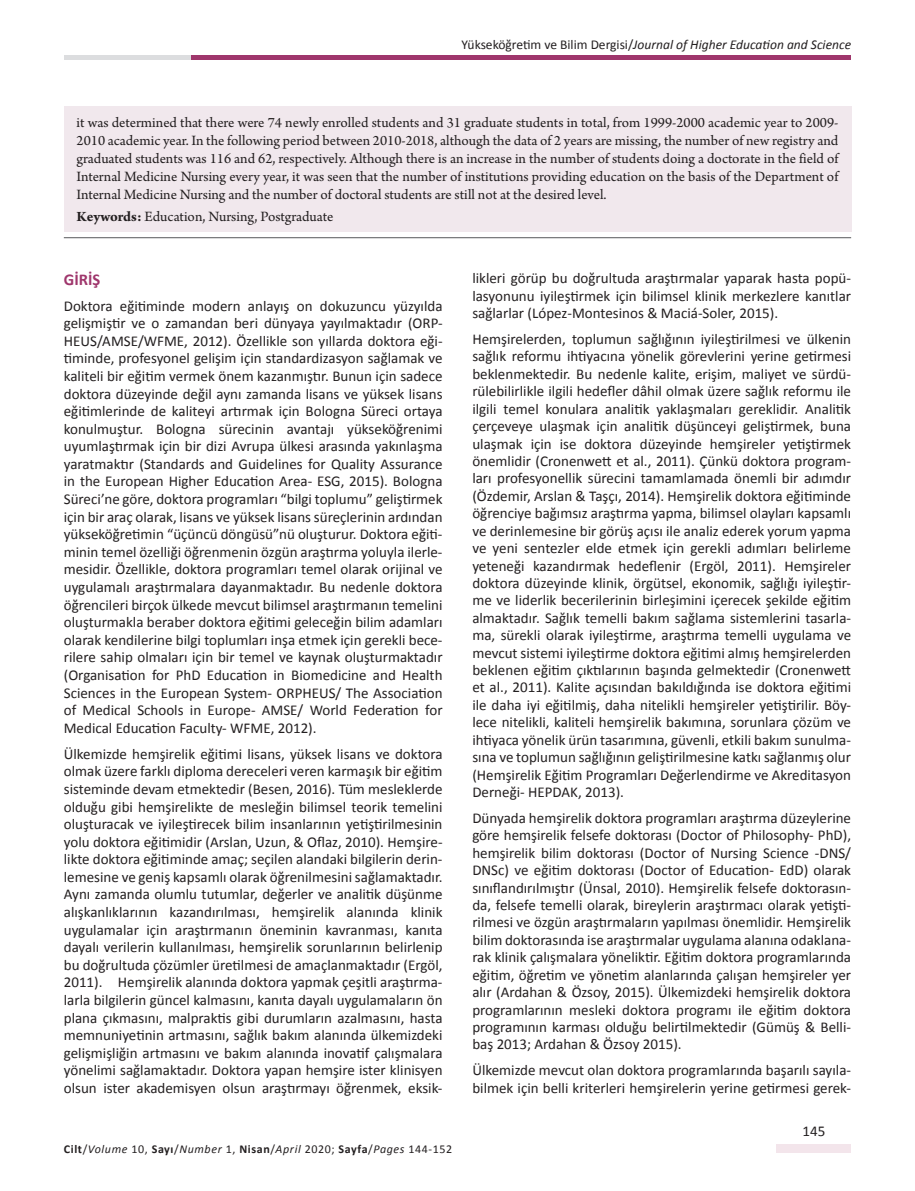
<style>
.page{position:relative;width:915px;height:1191px;background:#fff}
.page>*{position:absolute;margin:0;border:0;box-sizing:border-box;transform-origin:0 0}
.t1{font:700 16.5px "Calibri";color:#9f366c}
.t2{font:15px/17.5px "Calibri";color:#231f20;text-align:justify}
.t3{font:15px/18px "Arno Pro";color:#231f20;text-align:justify}
.t4{font:italic 13.5px "Calibri";color:#231f20}
.t5{font:italic 12px "Calibri";letter-spacing:.05em;color:#231f20}
.s1{font-style:normal}
.s2{font-weight:700}
.s3{font-weight:700;font-style:normal}
</style>
<div class="page">
<div style="left:776px;top:1144px;width:74px;height:8px;background:#f3e5eb"></div>
<div style="left:64px;top:55px;width:132px;height:5px;background:#dcdddf"></div>
<div style="left:191px;top:55px;width:659px;height:5px;background:#9f366c"></div>
<hr style="left:64px;top:237px;width:786px;height:1px;background:#57585a">
<div style="left:64px;top:106px;width:786px;height:126px;background:#f1e8ed"></div>
<p class="t4" style="left:461px;top:36px;width:391px"><span class="s1">Yükseköğretim ve Bilim Dergisi/</span>Journal of Higher Education and Science</p>
<p class="t3" style="left:77px;top:114px;width:763px">it was determined that there were 74 newly enrolled students and 31 graduate students in total, from 1999-2000 academic year to 2009- 2010 academic year. In the following period between 2010-2018, although the data of 2 years are missing, the number of new registry and graduated students was 116 and 62, respectively. Although there is an increase in the number of students doing a doctorate in the field of Internal Medicine Nursing every year, it was seen that the number of institutions providing education on the basis of the Department of Internal Medicine Nursing and the number of doctoral students are still not at the desired level.</p>
<p class="t3" style="left:77px;top:208px;width:258px"><span class="s2">Keywords:</span> Education, Nursing, Postgraduate</p>
<p class="t1" style="left:64px;top:268px;width:38px">GİRİŞ</p>
<p class="t2" style="left:64px;top:297px;width:380px">Doktora eğitiminde modern anlayış on dokuzuncu yüzyılda gelişmiştir ve o zamandan beri dünyaya yayılmaktadır (ORP-HEUS/AMSE/WFME, 2012). Özellikle son yıllarda doktora eği&shy;timinde, profesyonel gelişim için standardizasyon sağlamak ve kaliteli bir eğitim vermek önem kazanmıştır. Bunun için sadece doktora düzeyinde değil aynı zamanda lisans ve yüksek lisans eğitimlerinde de kaliteyi artırmak için Bologna Süreci ortaya konulmuştur. Bologna sürecinin avantajı yükseköğrenimi uyumlaştırmak için bir dizi Avrupa ülkesi arasında yakınlaşma yaratmaktır (Standards and Guidelines for Quality Assurance in the European Higher Education Area- ESG, 2015). Bologna Süreci’ne göre, doktora programları “bilgi toplumu” geliştirmek için bir araç olarak, lisans ve yüksek lisans süreçlerinin ardından yükseköğretimin “üçüncü döngüsü”nü oluşturur. Doktora eğiti&shy;minin temel özelliği öğrenmenin özgün araştırma yoluyla ilerle&shy;mesidir. Özellikle, doktora programları temel olarak orijinal ve uygulamalı araştırmalara dayanmaktadır. Bu nedenle doktora öğrencileri birçok ülkede mevcut bilimsel araştırmanın temelini oluşturmakla beraber doktora eğitimi geleceğin bilim adamları olarak kendilerine bilgi toplumları inşa etmek için gerekli bece&shy;rilere sahip olmaları için bir temel ve kaynak oluşturmaktadır (Organisation for PhD Education in Biomedicine and Health Sciences in the European System- ORPHEUS/ The Association of Medical Schools in Europe- AMSE/ World Federation for Medical Education Faculty- WFME, 2012).</p>
<p class="t2" style="left:64px;top:745px;width:380px">Ülkemizde hemşirelik eğitimi lisans, yüksek lisans ve doktora olmak üzere farklı diploma dereceleri veren karmaşık bir eğitim sisteminde devam etmektedir (Besen, 2016). Tüm mesleklerde olduğu gibi hemşirelikte de mesleğin bilimsel teorik temelini oluşturacak ve iyileştirecek bilim insanlarının yetiştirilmesinin yolu doktora eğitimidir (Arslan, Uzun, &amp; Oflaz, 2010). Hemşire&shy;likte doktora eğitiminde amaç; seçilen alandaki bilgilerin derin&shy;lemesine ve geniş kapsamlı olarak öğrenilmesini sağlamaktadır.<br>Aynı zamanda olumlu tutumlar, değerler ve analitik düşünme alışkanlıklarının kazandırılması, hemşirelik alanında klinik uygulamalar için araştırmanın öneminin kavranması, kanıta dayalı verilerin kullanılması, hemşirelik sorunlarının belirlenip bu doğrultuda çözümler üretilmesi de amaçlanmaktadır (Ergöl, 2011). Hemşirelik alanında doktora yapmak çeşitli araştırma&shy;larla bilgilerin güncel kalmasını, kanıta dayalı uygulamaların ön plana çıkmasını, malpraktis gibi durumların azalmasını, hasta memnuniyetinin artmasını, sağlık bakım alanında ülkemizdeki gelişmişliğin artmasını ve bakım alanında inovatif çalışmalara yönelimi sağlamaktadır. Doktora yapan hemşire ister klinisyen olsun ister akademisyen olsun araştırmayı öğrenmek, eksik-</p>
<p class="t5" style="left:64px;top:1140px;width:390px"><span class="s3">Cilt</span><span class="s1">/</span>Volume <span class="s1">10,</span> <span class="s3">Sayı</span><span class="s1">/</span>Number <span class="s1">1,</span> <span class="s3">Nisan</span><span class="s1">/</span>April <span class="s1">2020;</span> <span class="s3">Sayfa</span><span class="s1">/</span>Pages <span class="s1">144-152</span></p>
<p class="t2" style="left:472px;top:270px;width:380px">likleri görüp bu doğrultuda araştırmalar yaparak hasta popü&shy;lasyonunu iyileştirmek için bilimsel klinik merkezlere kanıtlar sağlarlar (López-Montesinos &amp; Maciá-Soler, 2015).</p>
<p class="t2" style="left:472px;top:330px;width:380px">Hemşirelerden, toplumun sağlığının iyileştirilmesi ve ülkenin sağlık reformu ihtiyacına yönelik görevlerini yerine getirmesi beklenmektedir. Bu nedenle kalite, erişim, maliyet ve sürdü&shy;rülebilirlikle ilgili hedefler dâhil olmak üzere sağlık reformu ile ilgili temel konulara analitik yaklaşmaları gereklidir. Analitik çerçeveye ulaşmak için analitik düşünceyi geliştirmek, buna ulaşmak için ise doktora düzeyinde hemşireler yetiştirmek önemlidir (Cronenwett et al., 2011). Çünkü doktora program&shy;ları profesyonellik sürecini tamamlamada önemli bir adımdır (Özdemir, Arslan &amp; Taşçı, 2014). Hemşirelik doktora eğitiminde öğrenciye bağımsız araştırma yapma, bilimsel olayları kapsamlı ve derinlemesine bir görüş açısı ile analiz ederek yorum yapma ve yeni sentezler elde etmek için gerekli adımları belirleme yeteneği kazandırmak hedeflenir (Ergöl, 2011). Hemşireler doktora düzeyinde klinik, örgütsel, ekonomik, sağlığı iyileştir&shy;me ve liderlik becerilerinin birleşimini içerecek şekilde eğitim almaktadır. Sağlık temelli bakım sağlama sistemlerini tasarla&shy;ma, sürekli olarak iyileştirme, araştırma temelli uygulama ve mevcut sistemi iyileştirme doktora eğitimi almış hemşirelerden beklenen eğitim çıktılarının başında gelmektedir (Cronenwett et al., 2011). Kalite açısından bakıldığında ise doktora eğitimi ile daha iyi eğitilmiş, daha nitelikli hemşireler yetiştirilir. Böy&shy;lece nitelikli, kaliteli hemşirelik bakımına, sorunlara çözüm ve ihtiyaca yönelik ürün tasarımına, güvenli, etkili bakım sunulma&shy;sına ve toplumun sağlığının geliştirilmesine katkı sağlanmış olur (Hemşirelik Eğitim Programları Değerlendirme ve Akreditasyon Derneği- HEPDAK, 2013).</p>
<p class="t2" style="left:472px;top:809px;width:380px">Dünyada hemşirelik doktora programları araştırma düzeylerine göre hemşirelik felsefe doktorası (Doctor of Philosophy- PhD), hemşirelik bilim doktorası (Doctor of Nursing Science -DNS/ DNSc) ve eğitim doktorası (Doctor of Education- EdD) olarak sınıflandırılmıştır (Ünsal, 2010). Hemşirelik felsefe doktorasın&shy;da, felsefe temelli olarak, bireylerin araştırmacı olarak yetişti&shy;rilmesi ve özgün araştırmaların yapılması önemlidir. Hemşirelik bilim doktorasında ise araştırmalar uygulama alanına odaklana&shy;rak klinik çalışmalara yöneliktir. Eğitim doktora programlarında eğitim, öğretim ve yönetim alanlarında çalışan hemşireler yer alır (Ardahan &amp; Özsoy, 2015). Ülkemizdeki hemşirelik doktora programlarının mesleki doktora programı ile eğitim doktora programının karması olduğu belirtilmektedir (Gümüş &amp; Belli&shy;baş 2013; Ardahan &amp; Özsoy 2015).</p>
<p class="t2" style="left:472px;top:1061px;width:380px">Ülkemizde mevcut olan doktora programlarında başarılı sayıla&shy;bilmek için belli kriterleri hemşirelerin yerine getirmesi gerek-</p>
<p class="t2" style="left:802px;top:1122px;width:24px">145</p>
</div>
